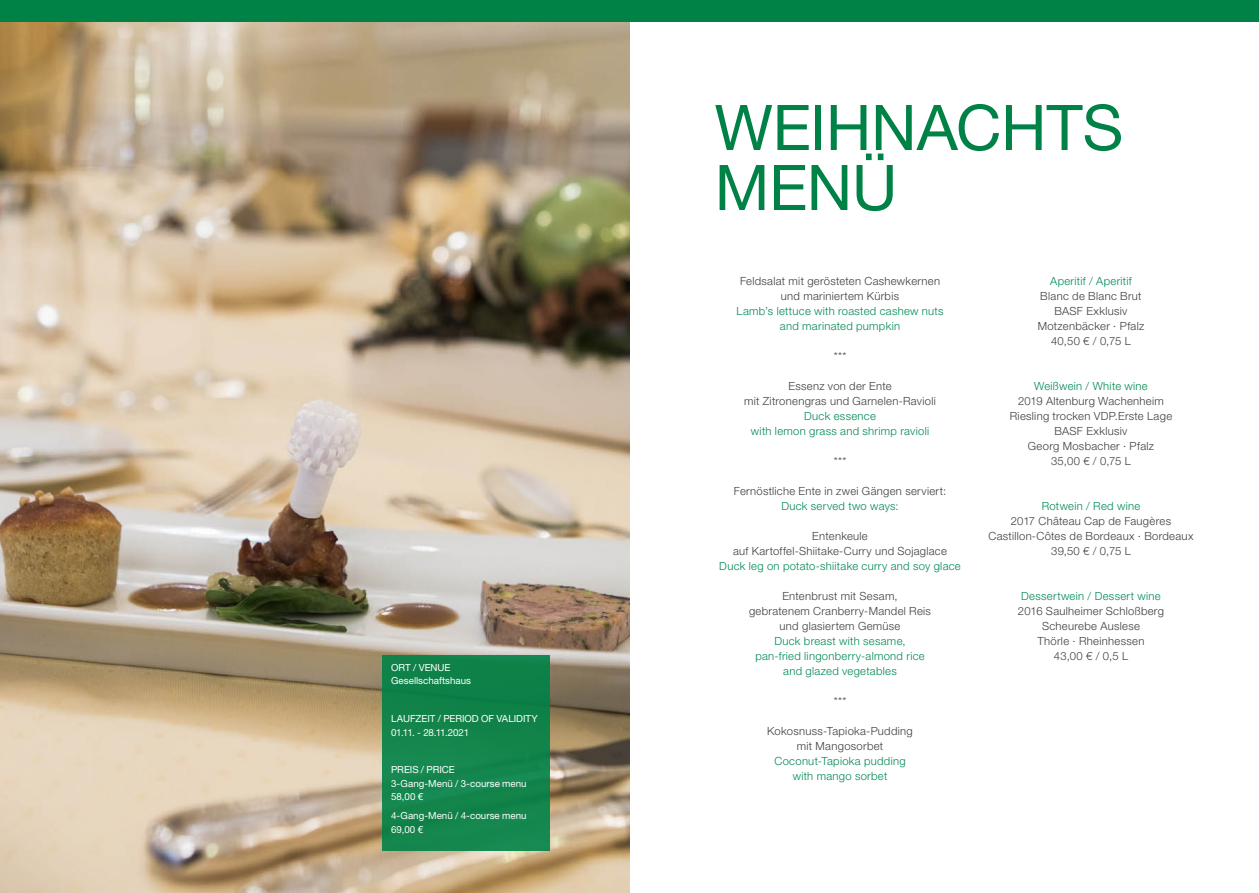
<style>
.page{position:relative;width:1259px;height:893px;background:#fff}
.page>*{position:absolute;margin:0;border:0;box-sizing:border-box;transform-origin:0 0}
.Kapitelhead{font:63px "Helvetica Neue LT Pro";letter-spacing:-.005em;color:#008247}
.Fließtext{font:300 11.25px/15px "Helvetica Neue LT Pro";letter-spacing:.025em;color:#3e3e3f;text-align:center}
.Fließtext-2{font:300 11.25px/15px "Helvetica Neue LT Pro";letter-spacing:.025em;color:#008a53;text-align:center}
.Infokästen{font:9.75px/13.5px "Helvetica Neue LT Pro";color:#fff}
</style>
<div class="page">
<img style="left:0;top:21px;width:629px;height:872px">
<div style="left:383px;top:655px;width:167px;height:195px;background:#12844a"></div>
<div style="left:0;top:0;width:1259px;height:21px;background:#008247"></div>
<p class="Infokästen" style="left:391px;top:660px;width:81px">ORT / VENUE<br>Gesellschaftshaus</p>
<p class="Infokästen" style="left:391px;top:712px;width:148px">LAUFZEIT / PERIOD OF VALIDITY<br>01.11. - 28.11.2021</p>
<p class="Infokästen" style="left:391px;top:763px;width:137px">PREIS / PRICE<br>3-Gang-Menü / 3-course menu<br>58,00 €</p>
<p class="Infokästen" style="left:391px;top:808px;width:137px">4-Gang-Menü / 4-course menu<br>69,00 €</p>
<p class="Kapitelhead" style="left:714px;top:89px;width:410px">WEIHNACHTS</p>
<p class="Kapitelhead" style="left:714px;top:149px;width:184px">MENÜ</p>
<p class="Fließtext" style="left:740px;top:273px;width:201px">Feldsalat mit gerösteten Cashewkernen</p>
<p class="Fließtext" style="left:781px;top:288px;width:120px">und mariniertem Kürbis</p>
<p class="Fließtext-2" style="left:736px;top:303px;width:208px">Lamb’s lettuce with roasted cashew nuts</p>
<p class="Fließtext-2" style="left:780px;top:318px;width:122px">and marinated pumpkin</p>
<p class="Fließtext" style="left:833px;top:348px;width:14px">***</p>
<p class="Fließtext" style="left:788px;top:378px;width:105px">Essenz von der Ente</p>
<p class="Fließtext" style="left:744px;top:393px;width:193px">mit Zitronengras und Garnelen-Ravioli</p>
<p class="Fließtext-2" style="left:804px;top:408px;width:73px">Duck essence</p>
<p class="Fließtext-2" style="left:751px;top:423px;width:180px">with lemon grass and shrimp ravioli</p>
<p class="Fließtext" style="left:833px;top:453px;width:14px">***</p>
<p class="Fließtext" style="left:734px;top:483px;width:214px">Fernöstliche Ente in zwei Gängen serviert:</p>
<p class="Fließtext-2" style="left:781px;top:498px;width:119px">Duck served two ways:</p>
<p class="Fließtext" style="left:812px;top:528px;width:57px">Entenkeule</p>
<p class="Fließtext" style="left:733px;top:543px;width:215px">auf Kartoffel-Shiitake-Curry und Sojaglace</p>
<p class="Fließtext-2" style="left:719px;top:558px;width:243px">Duck leg on potato-shiitake curry and soy glace</p>
<p class="Fließtext" style="left:749px;top:588px;width:183px">Entenbrust mit Sesam,<br>gebratenem Cranberry-Mandel Reis und glasiertem Gemüse</p>
<p class="Fließtext-2" style="left:755px;top:633px;width:171px">Duck breast with sesame, pan-fried lingonberry-almond rice and glazed vegetables</p>
<p class="Fließtext" style="left:833px;top:693px;width:14px">***</p>
<p class="Fließtext" style="left:767px;top:723px;width:147px">Kokosnuss-Tapioka-Pudding</p>
<p class="Fließtext" style="left:797px;top:738px;width:88px">mit Mangosorbet</p>
<p class="Fließtext-2" style="left:774px;top:753px;width:133px">Coconut-Tapioka pudding</p>
<p class="Fließtext-2" style="left:792px;top:768px;width:96px">with mango sorbet</p>
<p class="Fließtext-2" style="left:1050px;top:273px;width:83px">Aperitif / Aperitif</p>
<p class="Fließtext" style="left:1040px;top:288px;width:103px">Blanc de Blanc Brut</p>
<p class="Fließtext" style="left:1054px;top:303px;width:74px">BASF Exklusiv</p>
<p class="Fließtext" style="left:1037px;top:318px;width:108px">Motzenbäcker · Pfalz</p>
<p class="Fließtext" style="left:1051px;top:333px;width:81px">40,50 € / 0,75 L</p>
<p class="Fließtext-2" style="left:1034px;top:378px;width:115px">Weißwein / White wine</p>
<p class="Fließtext" style="left:1018px;top:393px;width:147px">2019 Altenburg Wachenheim</p>
<p class="Fließtext" style="left:1009px;top:408px;width:164px">Riesling trocken VDP.Erste Lage</p>
<p class="Fließtext" style="left:1054px;top:423px;width:74px">BASF Exklusiv</p>
<p class="Fließtext" style="left:1028px;top:438px;width:128px">Georg Mosbacher · Pfalz</p>
<p class="Fließtext" style="left:1051px;top:453px;width:81px">35,00 € / 0,75 L</p>
<p class="Fließtext-2" style="left:1041px;top:498px;width:100px">Rotwein / Red wine</p>
<p class="Fließtext" style="left:1011px;top:513px;width:162px">2017 Château Cap de Faugères</p>
<p class="Fließtext" style="left:988px;top:528px;width:206px">Castillon-Côtes de Bordeaux · Bordeaux</p>
<p class="Fließtext" style="left:1051px;top:543px;width:81px">39,50 € / 0,75 L</p>
<p class="Fließtext-2" style="left:1021px;top:588px;width:141px">Dessertwein / Dessert wine</p>
<p class="Fließtext" style="left:1018px;top:603px;width:147px">2016 Saulheimer Schloßberg</p>
<p class="Fließtext" style="left:1042px;top:618px;width:99px">Scheurebe Auslese</p>
<p class="Fließtext" style="left:1037px;top:633px;width:108px">Thörle · Rheinhessen</p>
<p class="Fließtext" style="left:1053px;top:648px;width:76px">43,00 € / 0,5 L</p>
</div>
